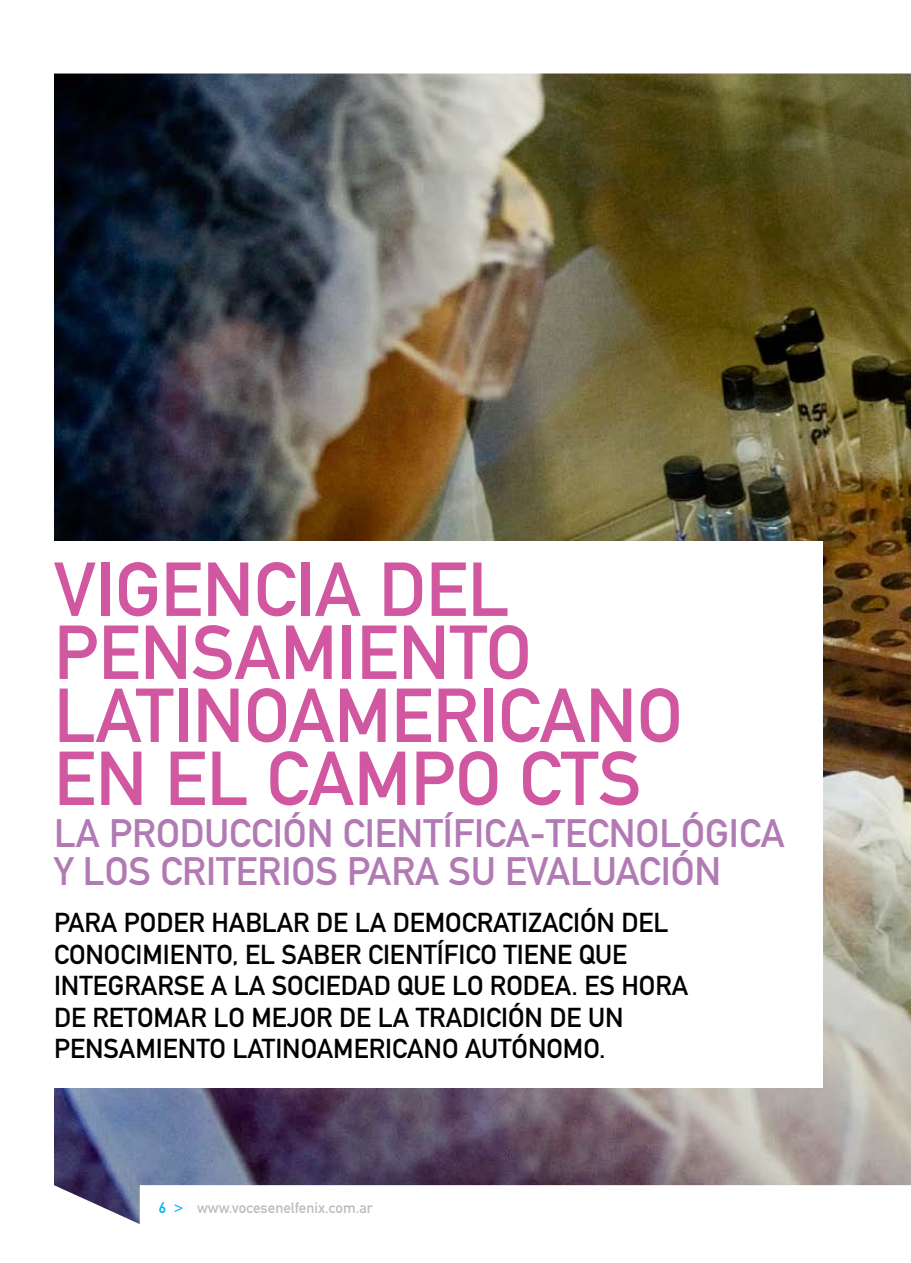
<style>
.page{position:relative;width:911px;height:1263px;background:#fff}
.page>*{position:absolute;margin:0;border:0;box-sizing:border-box;transform-origin:0 0}
.t1{font:75px/63px "DIN Mittelschrift";color:#d057a0}
.t2{font:39.15px/37.7px "DIN Mittelschrift";color:#b27ab4}
.t3{font:27px/31.5px "DIN Mittelschrift";color:#000}
.t4{font:15px "DIN Mittelschrift";color:#bcbdbf}
.s1{color:#00b3f0}
</style>
<div class="page">
<img style="left:54px;top:74px;width:857px;height:1150px">
<div style="left:54px;top:542px;width:768px;height:546px;background:#fff"></div>
<h1 class="t1" style="left:54px;top:559px;width:630px">VIGENCIA DEL<br>PENSAMIENTO<br>LATINOAMERICANO<br>EN EL CAMPO CTS</h1>
<h2 class="t2" style="left:54px;top:815px;width:732px">LA PRODUCCIÓN CIENTÍFICA-TECNOLÓGICA<br>Y LOS CRITERIOS PARA SU EVALUACIÓN</h2>
<p class="t3" style="left:54px;top:907px;width:636px">PARA PODER HABLAR DE LA DEMOCRATIZACIÓN DEL CONOCIMIENTO, EL SABER CIENTÍFICO TIENE QUE INTEGRARSE A LA SOCIEDAD QUE LO RODEA. ES HORA DE RETOMAR LO MEJOR DE LA TRADICIÓN DE UN PENSAMIENTO LATINOAMERICANO AUTÓNOMO.</p>
<p class="t4" style="left:159px;top:1199px;width:216px"><span class="s1">6 &gt;</span> WWW.VOCESENELFENIX.COM.AR</p>
</div>
